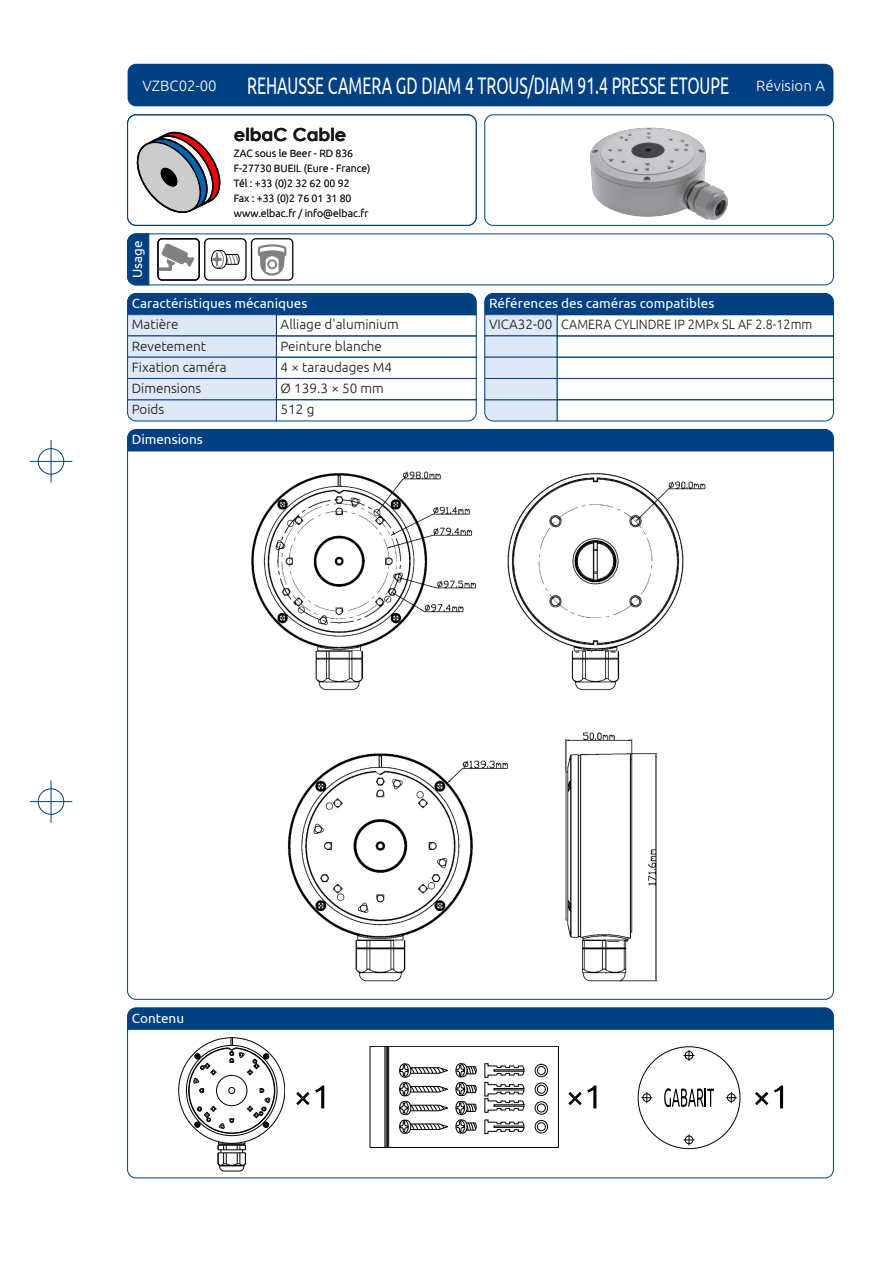
<style>
.page{position:relative;width:893px;height:1263px;background:#fff}
.page>*{position:absolute;margin:0;border:0;box-sizing:border-box;transform-origin:0 0}
.t1{font:24px "Ubuntu";color:#fff;scale:.66 1}
.t2{font:700 18px "Century Gothic";color:#181715}
.t3{font:300 15px "Ubuntu";color:#fff}
.t4{font:300 13.5px "Ubuntu";color:#181715}
.t5{font:13.5px "Ubuntu";color:#fff}
.t6{font:300 10.5px/15px "Ubuntu";letter-spacing:-.005em;color:#181715}
.s1{font-weight:300;font-size:15px}
</style>
<div class="page">
<div style="left:38px;top:448px;width:26px;height:27px;border:1px solid #004083;border-radius:50%"></div>
<hr style="left:30px;top:461px;width:42px;height:1px;background:#004083">
<hr style="left:51px;top:440px;width:1px;height:43px;background:#004083">
<div style="left:38px;top:788px;width:26px;height:27px;border:1px solid #004083;border-radius:50%"></div>
<hr style="left:30px;top:801px;width:42px;height:1px;background:#004083">
<hr style="left:51px;top:780px;width:1px;height:43px;background:#004083">
<div style="left:128px;top:64px;width:705px;height:42px;background:#004083;border-radius:9px"></div>
<svg style="left:127px;top:452px;width:707px;height:548px"></svg>
<div style="left:484px;top:114px;width:350px;height:112px;border:1px solid #004083;border-radius:9px"></div>
<img style="left:590px;top:126px;width:138px;height:94px">
<div style="left:127px;top:233px;width:707px;height:52px;border:1px solid #004083;border-radius:9px"></div>
<svg style="left:127px;top:233px;width:23px;height:53px"></svg>
<div style="left:127px;top:293px;width:350px;height:21px;background:#004083"></div>
<div style="left:276px;top:314px;width:201px;height:22px;border:1px solid #004083"></div>
<div style="left:128px;top:315px;width:148px;height:21px;background:#dee8f7"></div>
<div style="left:127px;top:314px;width:150px;height:22px;border:1px solid #004083"></div>
<div style="left:276px;top:335px;width:201px;height:23px;border:1px solid #004083"></div>
<div style="left:128px;top:336px;width:148px;height:21px;background:#dee8f7"></div>
<div style="left:127px;top:335px;width:150px;height:23px;border:1px solid #004083"></div>
<div style="left:276px;top:357px;width:201px;height:22px;border:1px solid #004083"></div>
<div style="left:128px;top:357px;width:148px;height:21px;background:#dee8f7"></div>
<svg style="left:127px;top:1030px;width:707px;height:149px"></svg>
<svg style="left:127px;top:1007px;width:707px;height:23px;background:#054385"></svg>
<svg style="left:159px;top:244px;width:36px;height:27px"></svg>
<div style="left:157px;top:238px;width:43px;height:43px;border:1px solid #000;border-radius:4px"></div>
<div style="left:127px;top:429px;width:707px;height:23px;background:#004083"></div>
<div style="left:251px;top:238px;width:42px;height:43px;border:1px solid #000;border-radius:4px"></div>
<svg style="left:258px;top:244px;width:28px;height:32px"></svg>
<svg style="left:755px;top:1085px;width:28px;height:23px"></svg>
<svg style="left:568px;top:1085px;width:28px;height:23px"></svg>
<svg style="left:683px;top:1049px;width:12px;height:12px"></svg>
<svg style="left:725px;top:1092px;width:12px;height:11px"></svg>
<svg style="left:641px;top:1092px;width:12px;height:11px"></svg>
<svg style="left:683px;top:1134px;width:12px;height:12px"></svg>
<svg style="left:664px;top:1088px;width:50px;height:19px"></svg>
<div style="left:399px;top:1064px;width:10px;height:13px;border:1px solid #000;border-radius:50%"></div>
<svg style="left:535px;top:1064px;width:13px;height:13px"></svg>
<div style="left:535px;top:1064px;width:13px;height:13px;border:1px solid #000;border-radius:50%"></div>
<div style="left:537px;top:1066px;width:8px;height:8px;background:#fff;border-radius:50%"></div>
<div style="left:537px;top:1066px;width:9px;height:9px;border:1px solid #000;border-radius:50%"></div>
<div style="left:399px;top:1082px;width:10px;height:14px;border:1px solid #000;border-radius:50%"></div>
<svg style="left:535px;top:1083px;width:13px;height:12px"></svg>
<div style="left:535px;top:1083px;width:13px;height:13px;border:1px solid #000;border-radius:50%"></div>
<div style="left:537px;top:1085px;width:8px;height:8px;background:#fff;border-radius:50%"></div>
<div style="left:537px;top:1085px;width:9px;height:8px;border:1px solid #000;border-radius:50%"></div>
<div style="left:399px;top:1101px;width:10px;height:14px;border:1px solid #000;border-radius:50%"></div>
<svg style="left:456px;top:1063px;width:20px;height:51px"></svg>
<svg style="left:484px;top:1063px;width:41px;height:50px"></svg>
<svg style="left:535px;top:1102px;width:13px;height:12px"></svg>
<div style="left:535px;top:1101px;width:13px;height:13px;border:1px solid #000;border-radius:50%"></div>
<div style="left:537px;top:1104px;width:8px;height:8px;background:#fff;border-radius:50%"></div>
<div style="left:537px;top:1104px;width:9px;height:8px;border:1px solid #000;border-radius:50%"></div>
<div style="left:399px;top:1120px;width:10px;height:13px;border:1px solid #000;border-radius:50%"></div>
<svg style="left:400px;top:1064px;width:48px;height:69px"></svg>
<svg style="left:456px;top:1120px;width:20px;height:13px"></svg>
<svg style="left:484px;top:1119px;width:41px;height:15px"></svg>
<svg style="left:535px;top:1120px;width:13px;height:13px"></svg>
<div style="left:535px;top:1120px;width:13px;height:13px;border:1px solid #000;border-radius:50%"></div>
<div style="left:537px;top:1123px;width:8px;height:8px;background:#fff;border-radius:50%"></div>
<div style="left:537px;top:1122px;width:9px;height:9px;border:1px solid #000;border-radius:50%"></div>
<div style="left:370px;top:1046px;width:189px;height:102px;border:1px solid #000"></div>
<hr style="left:385px;top:1046px;width:1px;height:102px;background:#000">
<hr style="left:386px;top:1046px;width:1px;height:102px;background:#000">
<hr style="left:387px;top:1046px;width:1px;height:102px;background:#000">
<hr style="left:388px;top:1046px;width:1px;height:102px;background:#000">
<svg style="left:296px;top:1085px;width:28px;height:23px"></svg>
<svg style="left:127px;top:400px;width:350px;height:22px"></svg>
<div style="left:276px;top:378px;width:201px;height:22px;border:1px solid #004083"></div>
<div style="left:128px;top:378px;width:148px;height:22px;background:#dee8f7"></div>
<div style="left:127px;top:378px;width:150px;height:22px;border:1px solid #004083"></div>
<div style="left:484px;top:293px;width:350px;height:21px;background:#004083"></div>
<div style="left:557px;top:314px;width:277px;height:22px;border:1px solid #004083"></div>
<div style="left:485px;top:315px;width:72px;height:21px;background:#dee8f7"></div>
<div style="left:484px;top:314px;width:73px;height:22px;border:1px solid #004083"></div>
<div style="left:557px;top:335px;width:277px;height:23px;border:1px solid #004083"></div>
<div style="left:485px;top:336px;width:72px;height:21px;background:#dee8f7"></div>
<div style="left:484px;top:335px;width:73px;height:23px;border:1px solid #004083"></div>
<div style="left:557px;top:357px;width:277px;height:22px;border:1px solid #004083"></div>
<div style="left:485px;top:357px;width:72px;height:21px;background:#dee8f7"></div>
<svg style="left:484px;top:400px;width:350px;height:22px"></svg>
<div style="left:557px;top:378px;width:277px;height:22px;border:1px solid #004083"></div>
<div style="left:485px;top:378px;width:72px;height:22px;background:#dee8f7"></div>
<div style="left:484px;top:378px;width:73px;height:22px;border:1px solid #004083"></div>
<div style="left:204px;top:238px;width:43px;height:43px;border:1px solid #000;border-radius:4px"></div>
<svg style="left:211px;top:250px;width:29px;height:19px"></svg>
<svg style="left:136px;top:132px;width:85px;height:81px"></svg>
<div style="left:127px;top:114px;width:350px;height:112px;border:1px solid #004083;border-radius:9px"></div>
<img style="left:240px;top:457px;width:480px;height:536px">
<svg style="left:218px;top:1144px;width:28px;height:28px"></svg>
<div style="left:218px;top:1141px;width:27px;height:3px;border:1px solid #000"></div>
<svg style="left:188px;top:1038px;width:88px;height:95px"></svg>
<p class="t3" style="left:142px;top:77px;width:76px">VZBC02-00</p>
<h1 class="t1" style="left:247px;top:71px;width:877px">REHAUSSE CAMERA GD DIAM 4 TROUS/DIAM 91.4 PRESSE ETOUPE <span class="s1">Révision A</span></h1>
<h2 class="t2" style="left:234px;top:123px;width:114px">elbaC Cable</h2>
<p class="t6" style="left:234px;top:146px;width:138px">ZAC sous le Beer - RD 836<br>F-27730 BUEIL (Eure - France)<br>Tél : +33 (0)2 32 62 00 92<br>Fax : +33 (0)2 76 01 31 80 www.elbac.fr / info@elbac.fr</p>
<p class="t5" style="left:130px;top:278px;width:39px;rotate:-90deg">Usage</p>
<p class="t5" style="left:132px;top:296px;width:177px">Caractéristiques mécaniques</p>
<p class="t4" style="left:132px;top:317px;width:48px">Matière</p>
<p class="t4" style="left:281px;top:317px;width:120px">Alliage d'aluminium</p>
<p class="t4" style="left:132px;top:338px;width:76px">Revetement</p>
<p class="t4" style="left:281px;top:338px;width:103px">Peinture blanche</p>
<p class="t4" style="left:132px;top:359px;width:96px">Fixation caméra</p>
<p class="t4" style="left:281px;top:359px;width:113px">4 × taraudages M4</p>
<p class="t4" style="left:132px;top:381px;width:71px">Dimensions</p>
<p class="t4" style="left:281px;top:381px;width:105px">Ø 139.3 × 50 mm</p>
<p class="t4" style="left:132px;top:402px;width:34px">Poids</p>
<p class="t4" style="left:281px;top:402px;width:35px">512 g</p>
<p class="t5" style="left:132px;top:432px;width:73px">Dimensions</p>
<p class="t5" style="left:489px;top:296px;width:227px">Références des caméras compatibles</p>
<p class="t4" style="left:489px;top:317px;width:325px">VICA32-00 CAMERA CYLINDRE IP 2MPx SL AF 2.8-12mm</p>
<p class="t5" style="left:132px;top:1010px;width:54px">Contenu</p>
</div>
